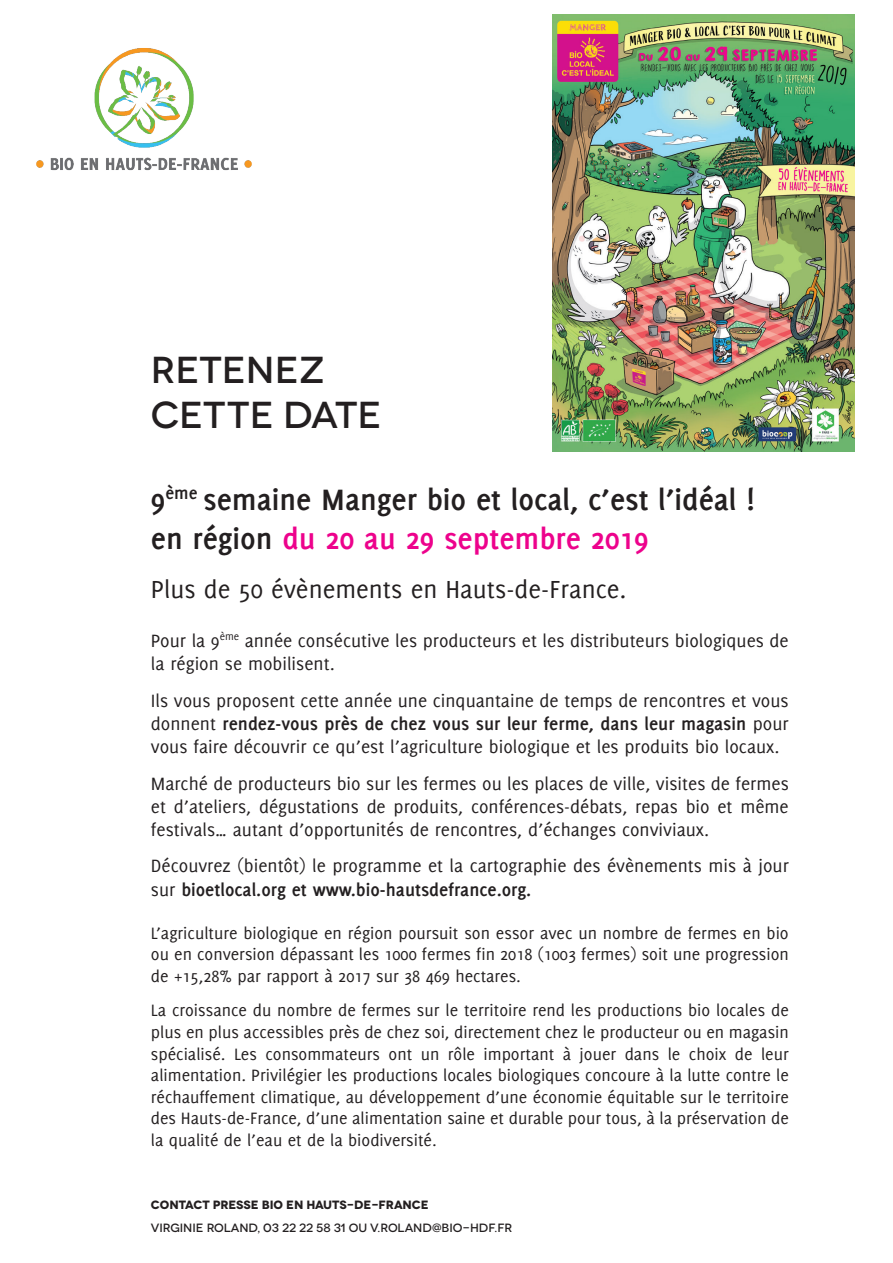
<style>
.page{position:relative;width:893px;height:1263px;background:#fff}
.page>*{position:absolute;margin:0;border:0;box-sizing:border-box;transform-origin:0 0}
.t1{font:500 37.5px/45px "Novecentowide";color:#231f20}
.t2{font:700 32.25px/38.7px "Delicious";color:#231f20}
.t3{font:27px "Delicious";color:#231f20}
.t4{font:19.5px/23.4px "Delicious";color:#231f20}
.t5{font:18px/21.6px "Delicious";color:#231f20;text-align:justify}
.t6{font:500 12px "Novecentowide";color:#231f20}
.t7{font:700 12px "Novecentowide";letter-spacing:-.005em;color:#231f20}
.s1{color:#ed028c}
.s2{font-weight:700}
</style>
<div class="page">
<img style="left:553px;top:15px;width:302px;height:437px">
<img style="left:36px;top:48px;width:216px;height:123px">
<h1 class="t1" style="left:151px;top:347px;width:232px">RETENEZ<br>CETTE DATE</h1>
<h2 class="t2" style="left:151px;top:480px;width:605px">9<sup>ème</sup> semaine Manger bio et local, c’est l’idéal ! en région <span class="s1">du 20 au 29 septembre 2019</span></h2>
<h3 class="t3" style="left:151px;top:574px;width:477px">Plus de 50 évènements en Hauts-de-France.</h3>
<p class="t4" style="left:151px;top:629px;width:639px">Pour la 9<sup>ème</sup> année consécutive les producteurs et les distributeurs biologiques de la région se mobilisent.</p>
<p class="t4" style="left:151px;top:688px;width:639px;text-align:justify">Ils vous proposent cette année une cinquantaine de temps de rencontres et vous donnent <span class="s2">rendez-vous près de chez vous sur leur ferme, dans leur magasin</span> pour vous faire découvrir ce qu’est l’agriculture biologique et les produits bio locaux.</p>
<p class="t4" style="left:151px;top:771px;width:639px;text-align:justify">Marché de producteurs bio sur les fermes ou les places de ville, visites de fermes et d’ateliers, dégustations de produits, conférences-débats, repas bio et même festivals… autant d’opportunités de rencontres, d’échanges conviviaux.</p>
<p class="t4" style="left:151px;top:854px;width:639px">Découvrez (bientôt) le programme et la cartographie des évènements mis à jour sur <span class="s2">bioetlocal.org et www.bio-hautsdefrance.org.</span></p>
<p class="t5" style="left:151px;top:922px;width:639px">L’agriculture biologique en région poursuit son essor avec un nombre de fermes en bio ou en conversion dépassant les 1000 fermes fin 2018 (1003 fermes) soit une progression de +15,28% par rapport à 2017 sur 38 469 hectares.</p>
<p class="t5" style="left:151px;top:999px;width:639px">La croissance du nombre de fermes sur le territoire rend les productions bio locales de plus en plus accessibles près de chez soi, directement chez le producteur ou en magasin spécialisé. Les consommateurs ont un rôle important à jouer dans le choix de leur alimentation. Privilégier les productions locales biologiques concoure à la lutte contre le réchauffement climatique, au développement d’une économie équitable sur le territoire des Hauts-de-France, d’une alimentation saine et durable pour tous, à la préservation de la qualité de l’eau et de la biodiversité.</p>
<p class="t7" style="left:151px;top:1198px;width:279px">CONTACT PRESSE BIO EN HAUTS-DE-FRANCE</p>
<p class="t6" style="left:151px;top:1221px;width:363px">VIRGINIE ROLAND, 03 22 22 58 31 OU V.ROLAND@BIO-HDF.FR</p>
</div>
